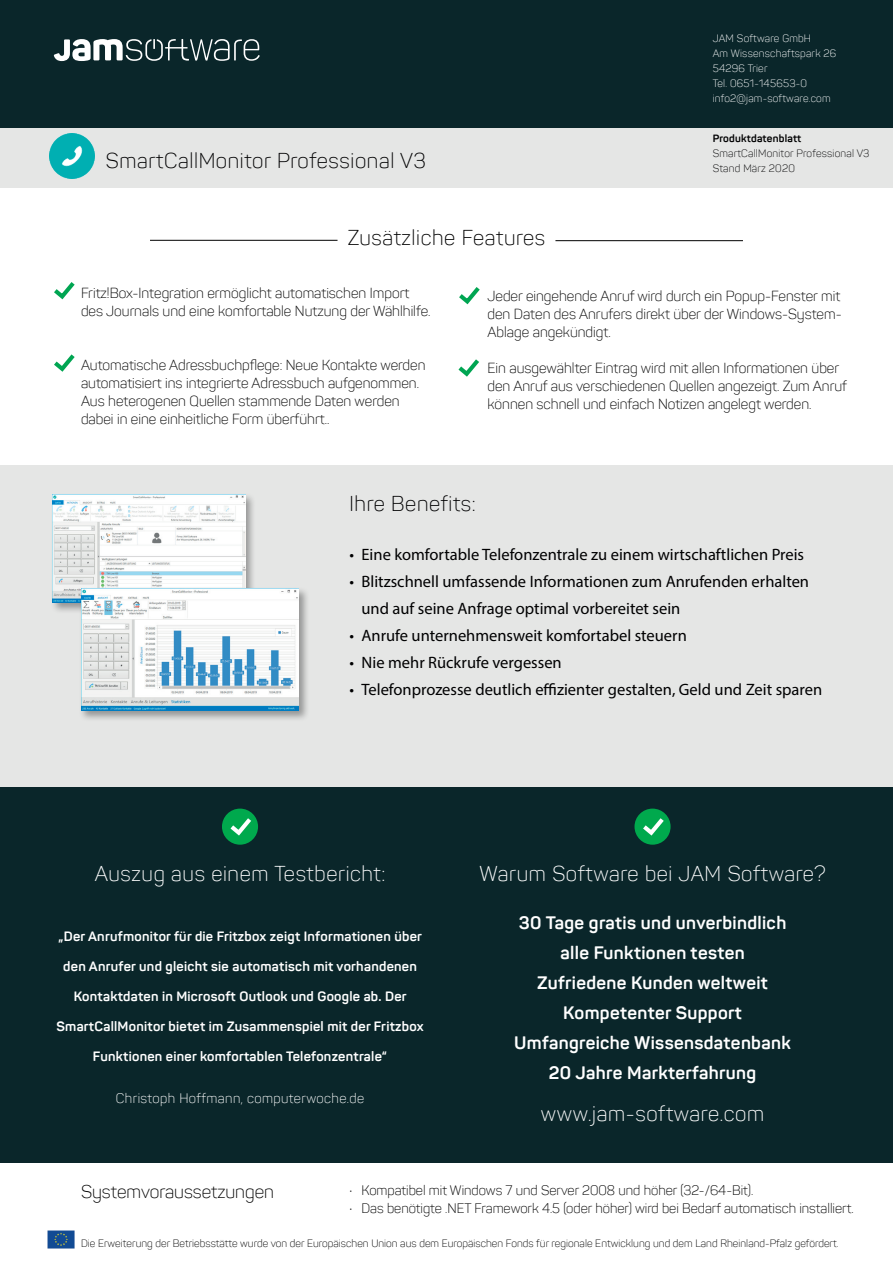
<style>
.page{position:relative;width:893px;height:1263px;background:#fff}
.page>*{position:absolute;margin:0;border:0;box-sizing:border-box;transform-origin:0 0}
.t1{font:300 21px "Panton";letter-spacing:.03em;color:#fff}
.t2{font:300 21px "Panton";letter-spacing:.03em;color:#000001}
.t3{font:700 18px/30px "Panton";letter-spacing:.02em;color:#fff;text-align:center}
.t4{font:300 18px "Panton";color:#000001}
.t5{font:16.5px/27px "Myriad Pro";color:#000001}
.t6{font:300 14.25px/18px "Panton";color:#000001}
.t7{font:700 13.5px "Panton";letter-spacing:.02em;color:#fff}
.t8{font:300 13.5px/18px "Panton";color:#000001}
.t9{font:300 13.5px "Panton";letter-spacing:.03em;color:#fff}
.t10{font:300 10.5px/15px "Panton";letter-spacing:.005em;color:#000001}
.t11{font:300 10.5px/15px "Panton";letter-spacing:.02em;color:#fff}
.t12{font:700 10.5px "Panton";letter-spacing:.02em;color:#000001}
.s1{font-weight:400}
</style>
<div class="page">
<div style="left:0;top:465px;width:893px;height:323px;background:#e5e6e5"></div>
<div style="left:0;top:788px;width:893px;height:375px;background:#0a262a"></div>
<div style="left:0;top:128px;width:893px;height:60px;background:#e5e6e5"></div>
<div style="left:0;top:0;width:893px;height:128px;background:#0a262a"></div>
<svg style="left:54px;top:39px;width:206px;height:22px"></svg>
<div style="left:634px;top:809px;width:37px;height:36px;background:#00a94d;border-radius:50%"></div>
<svg style="left:639px;top:814px;width:29px;height:24px"></svg>
<hr style="left:555px;top:240px;width:188px;height:1px;background:#000001">
<hr style="left:150px;top:240px;width:188px;height:1px;background:#000001">
<svg style="left:459px;top:287px;width:21px;height:18px"></svg>
<svg style="left:458px;top:359px;width:21px;height:18px"></svg>
<svg style="left:54px;top:354px;width:21px;height:18px"></svg>
<svg style="left:54px;top:282px;width:21px;height:18px"></svg>
<div style="left:51px;top:492px;width:205px;height:122px;background:#000001;opacity:.35"></div>
<img style="left:53px;top:494px;width:192px;height:109px">
<div style="left:79px;top:586px;width:231px;height:136px;background:#000001;opacity:.35"></div>
<img style="left:81px;top:588px;width:218px;height:123px">
<div style="left:222px;top:809px;width:36px;height:36px;background:#00a94d;border-radius:50%"></div>
<svg style="left:226px;top:814px;width:29px;height:24px"></svg>
<img style="left:47px;top:1230px;width:28px;height:19px">
<img style="left:49px;top:134px;width:45px;height:45px">
<h1 class="t2" style="left:106px;top:148px;width:321px">SmartCallMonitor Professional V3</h1>
<h1 class="t2" style="left:348px;top:225px;width:199px">Zusätzliche Features</h1>
<p class="t11" style="left:713px;top:31px;width:125px">JAM Software GmbH<br>Am Wissenschaftspark 26<br>54296 Trier<br>Tel. 0651-145653-0 info2@jam-software.com</p>
<p class="t12" style="left:713px;top:132px;width:90px">Produktdatenblatt</p>
<p class="t10" style="left:713px;top:145px;width:158px">SmartCallMonitor Professional V3<br>Stand März 2020</p>
<p class="t6" style="left:81px;top:284px;width:351px">Fritz!Box-Integration ermöglicht automatischen Import des Journals und eine komfortable Nutzung der Wählhilfe.</p>
<p class="t6" style="left:81px;top:356px;width:346px">Automatische Adressbuchpflege: Neue Kontakte werden automatisiert ins integrierte Adressbuch aufgenommen.<br>Aus heterogenen Quellen stammende Daten werden dabei in eine einheitliche Form überführt..</p>
<p class="t6" style="left:487px;top:287px;width:356px;text-align:justify">Jeder eingehende Anruf wird durch ein Popup-Fenster mit den Daten des Anrufers direkt über der Windows-System-Ablage angekündigt.</p>
<p class="t6" style="left:487px;top:359px;width:361px">Ein ausgewählter Eintrag wird mit allen Informationen über den Anruf aus verschiedenen Quellen angezeigt. Zum Anruf können schnell und einfach Notizen angelegt werden.</p>
<h1 class="t2" style="left:349px;top:491px;width:128px">Ihre Benefits:</h1>
<p class="t5" style="left:350px;top:541px;width:456px">• Eine komfortable Telefonzentrale zu einem wirtschaftlichen Preis</p>
<p class="t5" style="left:361px;top:568px;width:449px;text-indent:-12px">• Blitzschnell umfassende Informationen zum Anrufenden erhalten und auf seine Anfrage optimal vorbereitet sein</p>
<p class="t5" style="left:350px;top:622px;width:339px">• Anrufe unternehmensweit komfortabel steuern</p>
<p class="t5" style="left:350px;top:649px;width:214px">• Nie mehr Rückrufe vergessen</p>
<p class="t5" style="left:350px;top:676px;width:474px">• Telefonprozesse deutlich effizienter gestalten, Geld und Zeit sparen</p>
<h1 class="t1" style="left:95px;top:861px;width:292px">Auszug aus einem Testbericht:</h1>
<p class="t7" style="left:58px;top:928px;width:365px">„Der Anrufmonitor für die Fritzbox zeigt Informationen über</p>
<p class="t7" style="left:63px;top:958px;width:355px">den Anrufer und gleicht sie automatisch mit vorhandenen</p>
<p class="t7" style="left:74px;top:988px;width:334px">Kontaktdaten in Microsoft Outlook und Google ab. Der</p>
<p class="t7" style="left:56px;top:1018px;width:369px">SmartCallMonitor bietet im Zusammenspiel mit der Fritzbox</p>
<p class="t7" style="left:93px;top:1048px;width:296px">Funktionen einer komfortablen Telefonzentrale“</p>
<p class="t9" style="left:116px;top:1090px;width:250px">Christoph Hoffmann, computerwoche.de</p>
<h1 class="t1" style="left:479px;top:861px;width:348px">Warum Software bei JAM Software?</h1>
<p class="t3" style="left:514px;top:908px;width:278px">30 Tage gratis und unverbindlich alle Funktionen testen<br>Zufriedene Kunden weltweit<br>Kompetenter Support<br>Umfangreiche Wissensdatenbank<br>20 Jahre Markterfahrung</p>
<h1 class="t1" style="left:541px;top:1101px;width:225px">www.jam-software.com</h1>
<p class="t4" style="left:81px;top:1181px;width:195px">Systemvoraussetzungen</p>
<p class="t8" style="left:349px;top:1181px;width:506px"><span class="s1">·</span> Kompatibel mit Windows 7 und Server 2008 und höher (32-/64-Bit).<br><span class="s1">·</span> Das benötigte .NET Framework 4.5 (oder höher) wird bei Bedarf automatisch installiert.</p>
<p class="t10" style="left:81px;top:1236px;width:759px">Die Erweiterung der Betriebsstätte wurde von der Europäischen Union aus dem Europäischen Fonds für regionale Entwicklung und dem Land Rheinland-Pfalz gefördert.</p>
</div>
